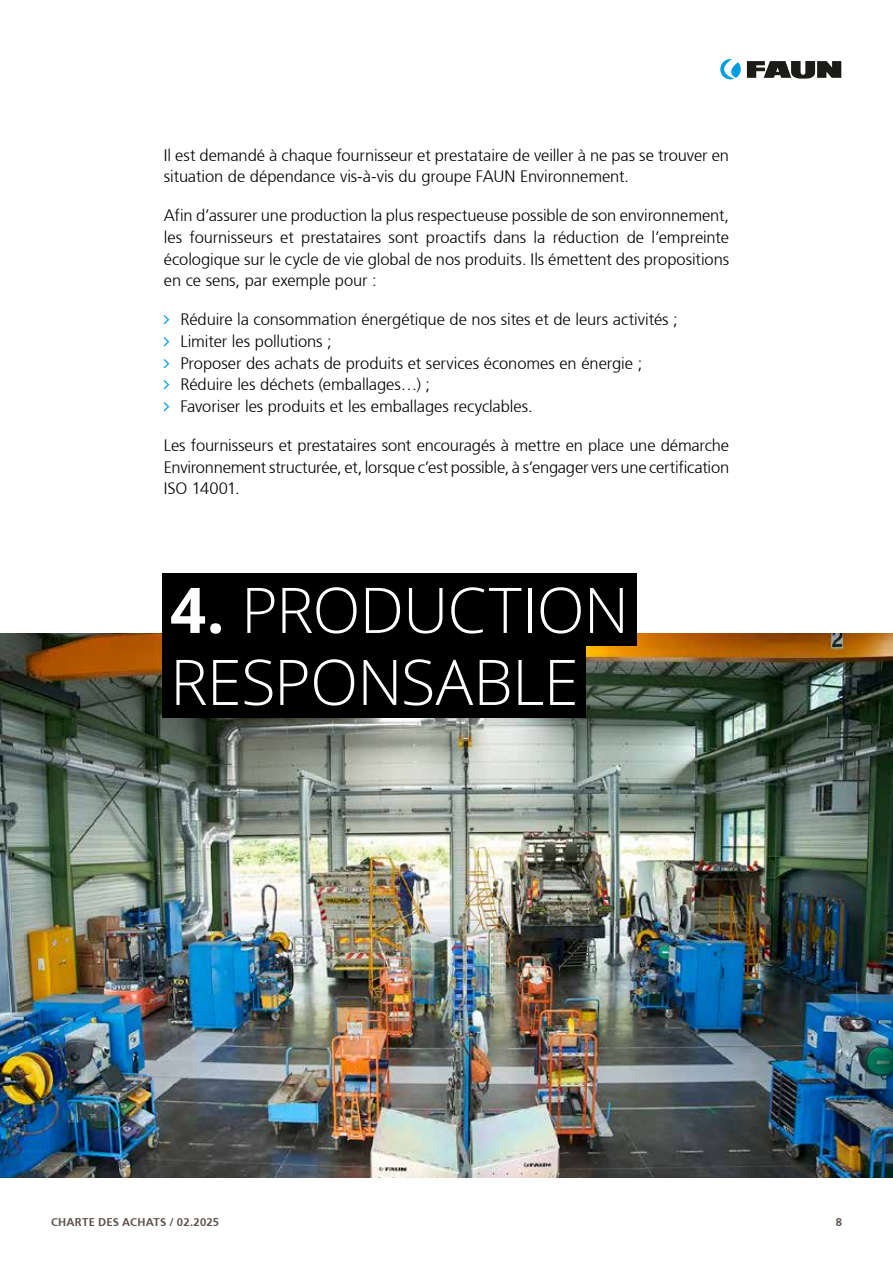
<style>
.page{position:relative;width:893px;height:1263px;background:#fff}
.page>*{position:absolute;margin:0;border:0;box-sizing:border-box;transform-origin:0 0}
.t1{font:300 63px/72px "Open Sans";letter-spacing:-.015em;color:#fff}
.t2{font:300 16.5px/21.8px "Frutiger";letter-spacing:-.005em;color:#000}
.t3{font:700 11.25px "Frutiger";letter-spacing:.02em;color:#5d514d}
.s1{font-weight:700}
</style>
<div class="page">
<svg style="left:720px;top:59px;width:122px;height:21px"></svg>
<img style="left:0;top:633px;width:893px;height:545px">
<div style="left:162px;top:574px;width:475px;height:72px;background:#000"></div>
<div style="left:162px;top:646px;width:424px;height:72px;background:#000"></div>
<p class="t2" style="left:164px;top:144px;width:567px">Il est demandé à chaque fournisseur et prestataire de veiller à ne pas se trouver en situation de dépendance vis-à-vis du groupe FAUN Environnement.</p>
<p class="t2" style="left:164px;top:205px;width:567px;text-align:justify">Afin d’assurer une production la plus respectueuse possible de son environnement, les fournisseurs et prestataires sont proactifs dans la réduction de l’empreinte écologique sur le cycle de vie global de nos produits. Ils émettent des propositions en ce sens, par exemple pour :</p>
<p class="t2" style="left:180px;top:309px;width:499px">Réduire la consommation énergétique de nos sites et de leurs activités ; Limiter les pollutions ;<br>Proposer des achats de produits et services économes en énergie ; Réduire les déchets (emballages…) ;<br>Favoriser les produits et les emballages recyclables.</p>
<p class="t2" style="left:164px;top:435px;width:567px;text-align:justify">Les fournisseurs et prestataires sont encouragés à mettre en place une démarche Environnement structurée, et, lorsque c’est possible, à s’engager vers une certification ISO 14001.</p>
<h1 class="t1" style="left:170px;top:572px;width:461px"><span class="s1">4.</span> PRODUCTION<br>RESPONSABLE</h1>
<p class="t3" style="left:51px;top:1215px;width:170px">CHARTE DES ACHATS / 02.2025</p>
<p class="t3" style="left:836px;top:1215px;width:8px">8</p>
</div>
